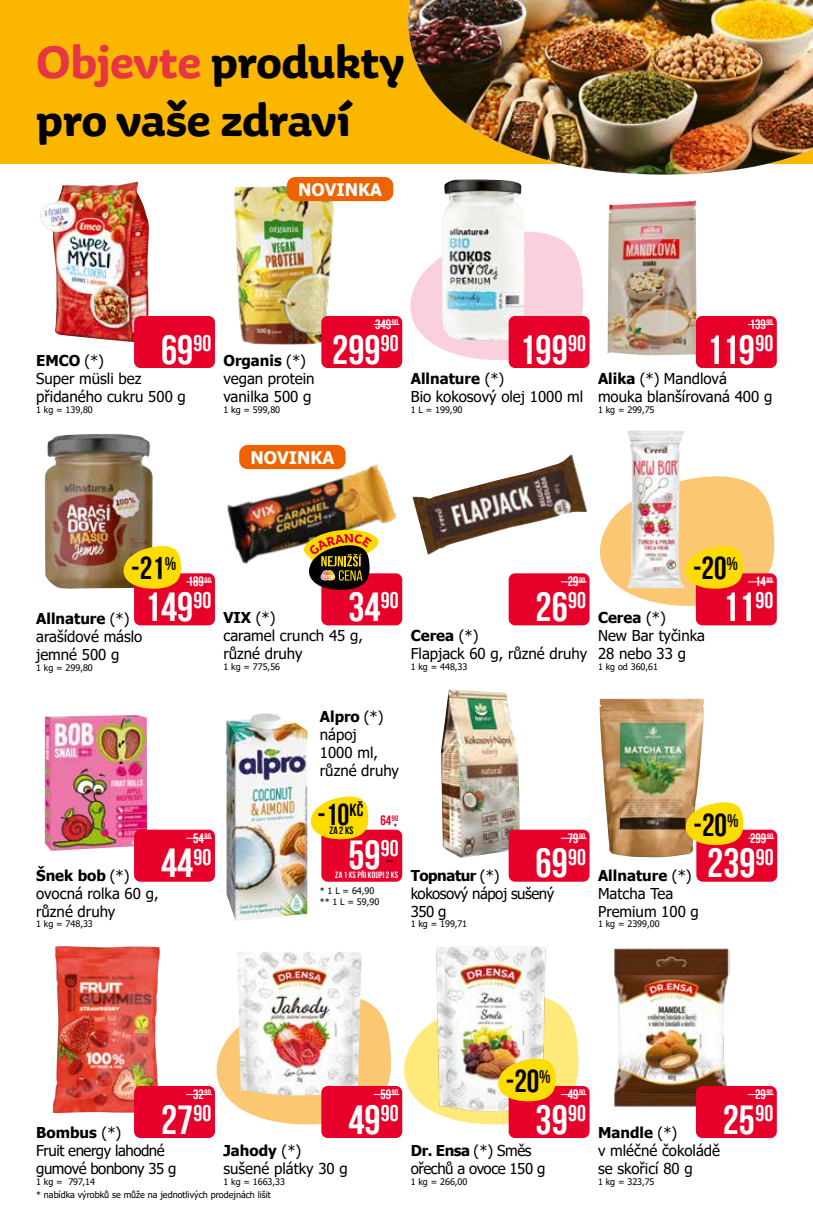
<style>
.page{position:relative;width:813px;height:1221px;background:#fff}
.page>*{position:absolute;margin:0;border:0;box-sizing:border-box;transform-origin:0 0}
.t1{font:700 48px/57.6px "Aniuk";color:#000}
.t2{font:40.5px "Bebas Neue";color:#fff}
.t3{font:31.5px "Bebas Neue";color:#000}
.t4{font:30px "Bebas Neue";color:#000}
.t5{font:18.3px "Bebas Neue";color:#000}
.t6{font:700 17.25px "Tahoma";color:#fff}
.t7{font:15px/18px "Tahoma";color:#000}
.t8{font:15px/18px "Tahoma";letter-spacing:-.03em;color:#000}
.t9{font:13.5px "Bebas Neue";color:#fff}
.t10{font:13.5px "Bebas Neue";color:#e7002a}
.t11{font:10.5px "Bebas Neue";color:#000}
.t12{font:9px/10.8px "Tahoma";color:#000}
.t13{font:9px "Bebas Neue";letter-spacing:.02em;color:#fff}
.t14{font:7.8px "Bebas Neue";color:#fff}
.t15{font:7.2px "Tahoma";color:#000}
.s1{color:#e63543}
.s2{font-weight:700}
</style>
<div class="page">
<div style="left:0;top:0;width:812px;height:164px;background:#fbb600"></div>
<img style="left:408px;top:0;width:404px;height:175px">
<svg style="left:410px;top:231px;width:173px;height:129px"></svg>
<img style="left:40px;top:181px;width:109px;height:161px">
<img style="left:441px;top:179px;width:84px;height:161px">
<img style="left:607px;top:200px;width:89px;height:155px">
<img style="left:227px;top:459px;width:170px;height:105px">
<img style="left:412px;top:454px;width:175px;height:101px">
<img style="left:627px;top:430px;width:57px;height:42px">
<img style="left:45px;top:434px;width:108px;height:155px">
<img style="left:45px;top:715px;width:102px;height:135px">
<img style="left:225px;top:713px;width:82px;height:207px">
<img style="left:441px;top:689px;width:78px;height:168px">
<img style="left:599px;top:698px;width:104px;height:159px">
<img style="left:53px;top:946px;width:107px;height:166px">
<img style="left:237px;top:952px;width:124px;height:38px">
<img style="left:614px;top:948px;width:115px;height:159px">
<img style="left:436px;top:947px;width:110px;height:43px">
<img style="left:234px;top:186px;width:100px;height:158px">
<div style="left:321px;top:316px;width:81px;height:52px;background:#e7002a;border-radius:6px"></div>
<svg style="left:373px;top:324px;width:26px;height:1px"></svg>
<div style="left:321px;top:573px;width:81px;height:52px;background:#e7002a;border-radius:6px"></div>
<svg style="left:302px;top:526px;width:87px;height:64px"></svg>
<div style="left:134px;top:316px;width:81px;height:52px;background:#e7002a;border-radius:6px"></div>
<div style="left:508px;top:316px;width:81px;height:52px;background:#e7002a;border-radius:6px"></div>
<div style="left:695px;top:316px;width:81px;height:52px;background:#e7002a;border-radius:6px"></div>
<svg style="left:748px;top:324px;width:25px;height:1px"></svg>
<div style="left:508px;top:573px;width:81px;height:52px;background:#e7002a;border-radius:6px"></div>
<svg style="left:560px;top:581px;width:26px;height:1px"></svg>
<div style="left:695px;top:573px;width:81px;height:52px;background:#e7002a;border-radius:6px"></div>
<svg style="left:600px;top:472px;width:175px;height:134px"></svg>
<div style="left:134px;top:573px;width:81px;height:52px;background:#e7002a;border-radius:6px"></div>
<svg style="left:122px;top:544px;width:90px;height:45px"></svg>
<div style="left:134px;top:829px;width:81px;height:52px;background:#e7002a;border-radius:6px"></div>
<svg style="left:186px;top:837px;width:26px;height:1px"></svg>
<div style="left:321px;top:829px;width:81px;height:52px;background:#e7002a;border-radius:6px"></div>
<svg style="left:310px;top:796px;width:58px;height:43px"></svg>
<div style="left:508px;top:829px;width:81px;height:52px;background:#e7002a;border-radius:6px"></div>
<svg style="left:561px;top:837px;width:25px;height:1px"></svg>
<div style="left:696px;top:829px;width:80px;height:52px;background:#e7002a;border-radius:6px"></div>
<svg style="left:684px;top:800px;width:89px;height:45px"></svg>
<div style="left:134px;top:1085px;width:81px;height:52px;background:#e7002a;border-radius:6px"></div>
<div style="left:695px;top:1085px;width:81px;height:52px;background:#e7002a;border-radius:6px"></div>
<svg style="left:748px;top:1094px;width:25px;height:1px"></svg>
<div style="left:508px;top:1085px;width:81px;height:52px;background:#e7002a;border-radius:6px"></div>
<div style="left:321px;top:1085px;width:81px;height:52px;background:#e7002a;border-radius:6px"></div>
<svg style="left:186px;top:990px;width:400px;height:134px"></svg>
<div style="left:287px;top:177px;width:106px;height:24px;background:#ee6300;border-radius:9px"></div>
<div style="left:239px;top:445px;width:106px;height:24px;background:#ee6300;border-radius:9px"></div>
<h1 class="t1" style="left:36px;top:33px;width:370px"><span class="s1">Objevte</span> produkty pro vaše zdraví</h1>
<p class="t6" style="left:298px;top:177px;width:85px">NOVINKA</p>
<p class="t9" style="left:375px;top:317px;width:24px">349 <sup>90</sup></p>
<p class="t9" style="left:749px;top:317px;width:24px">139 <sup>90</sup></p>
<h2 class="t2" style="left:161px;top:327px;width:52px">69<sup>90</sup></h2>
<h2 class="t2" style="left:519px;top:327px;width:68px">199<sup>90</sup></h2>
<h2 class="t2" style="left:706px;top:327px;width:68px">119<sup>90</sup></h2>
<h2 class="t2" style="left:332px;top:327px;width:68px">299<sup>90</sup></h2>
<p class="t7" style="left:36px;top:352px;width:151px"><span class="s2">EMCO</span> (*)<br>Super müsli bez přidaného cukru 500 g</p>
<p class="t12" style="left:36px;top:404px;width:58px">1 kg = 139,80</p>
<p class="t7" style="left:223px;top:352px;width:92px"><span class="s2">Organis</span> (*) vegan protein vanilka 500 g</p>
<p class="t12" style="left:223px;top:404px;width:58px">1 kg = 599,80</p>
<p class="t7" style="left:597px;top:370px;width:176px"><span class="s2">Alika</span> (*) Mandlová mouka blanšírovaná 400 g</p>
<p class="t12" style="left:597px;top:404px;width:58px">1 kg = 299,75</p>
<p class="t7" style="left:410px;top:370px;width:174px"><span class="s2">Allnature</span> (*)<br>Bio kokosový olej 1000 ml</p>
<p class="t12" style="left:410px;top:404px;width:53px">1 L = 199,90</p>
<p class="t6" style="left:250px;top:445px;width:85px">NOVINKA</p>
<h3 class="t3" style="left:131px;top:551px;width:35px">-21</h3>
<p class="t5" style="left:165px;top:554px;width:13px">%</p>
<p class="t9" style="left:188px;top:574px;width:18px">189</p>
<p class="t14" style="left:204px;top:575px;width:8px">90</p>
<p class="t9" style="left:567px;top:574px;width:19px">29 <sup>90</sup></p>
<h3 class="t3" style="left:692px;top:551px;width:35px">-20</h3>
<p class="t5" style="left:726px;top:554px;width:13px">%</p>
<p class="t9" style="left:754px;top:574px;width:12px">14</p>
<p class="t14" style="left:766px;top:575px;width:8px">90</p>
<h2 class="t2" style="left:145px;top:585px;width:68px">149<sup>90</sup></h2>
<p class="t7" style="left:36px;top:610px;width:108px"><span class="s2">Allnature</span> (*) arašídové máslo jemné 500 g</p>
<p class="t12" style="left:36px;top:662px;width:58px">1 kg = 299,80</p>
<h2 class="t2" style="left:348px;top:585px;width:52px">34<sup>90</sup></h2>
<p class="t7" style="left:223px;top:609px;width:141px"><span class="s2">VIX</span> (*)<br>caramel crunch 45 g, různé druhy</p>
<p class="t12" style="left:223px;top:662px;width:58px">1 kg = 775,56</p>
<h2 class="t2" style="left:535px;top:585px;width:52px">26<sup>90</sup></h2>
<p class="t7" style="left:410px;top:627px;width:178px"><span class="s2">Cerea</span> (*)<br>Flapjack 60 g, různé druhy</p>
<p class="t12" style="left:410px;top:662px;width:58px">1 kg = 448,33</p>
<p class="t7" style="left:597px;top:609px;width:109px"><span class="s2">Cerea</span> (*)<br>New Bar tyčinka<br>28 nebo 33 g</p>
<p class="t12" style="left:597px;top:662px;width:61px">1 kg od 360,61</p>
<h2 class="t2" style="left:722px;top:585px;width:52px">11<sup>90</sup></h2>
<p class="t7" style="left:320px;top:708px;width:81px"><span class="s2">Alpro</span> (*) nápoj<br>1000 ml, různé druhy</p>
<p class="t9" style="left:193px;top:830px;width:19px">54 <sup>90</sup></p>
<h2 class="t2" style="left:161px;top:841px;width:52px">44<sup>90</sup></h2>
<p class="t7" style="left:36px;top:867px;width:124px"><span class="s2">Šnek bob</span> (*) ovocná rolka 60 g, různé druhy</p>
<p class="t12" style="left:36px;top:919px;width:58px">1 kg = 748,33</p>
<h3 class="t4" style="left:317px;top:797px;width:47px">-10<sup>KČ</sup></h3>
<p class="t10" style="left:380px;top:813px;width:19px">64 <sup>90</sup></p>
<p class="t15" style="left:393px;top:821px;width:5px">*</p>
<p class="t15" style="left:385px;top:857px;width:9px">**</p>
<h2 class="t2" style="left:535px;top:841px;width:52px">69<sup>90</sup></h2>
<p class="t11" style="left:329px;top:824px;width:25px">ZA 2 KS</p>
<p class="t9" style="left:567px;top:830px;width:19px">79 <sup>90</sup></p>
<h2 class="t2" style="left:348px;top:832px;width:52px">59<sup>90</sup></h2>
<p class="t13" style="left:335px;top:870px;width:64px">ZA 1 KS PŘI KOUPI 2 KS</p>
<p class="t8" style="left:410px;top:867px;width:145px"><span class="s2">Topnatur</span> (*) kokosový nápoj sušený<br>350 g</p>
<p class="t12" style="left:410px;top:919px;width:58px">1 kg = 199,71</p>
<p class="t12" style="left:320px;top:885px;width:61px">* 1 L = 64,90 ** 1 L = 59,90</p>
<h3 class="t3" style="left:693px;top:807px;width:35px">-20</h3>
<p class="t5" style="left:726px;top:810px;width:13px">%</p>
<p class="t9" style="left:749px;top:830px;width:18px">299</p>
<p class="t14" style="left:766px;top:831px;width:8px">90</p>
<p class="t7" style="left:597px;top:867px;width:102px"><span class="s2">Allnature</span> (*)<br>Matcha Tea<br>Premium 100 g</p>
<p class="t12" style="left:597px;top:919px;width:63px">1 kg = 2399,00</p>
<h2 class="t2" style="left:707px;top:841px;width:68px">239<sup>90</sup></h2>
<p class="t9" style="left:193px;top:1086px;width:19px">32 <sup>90</sup></p>
<p class="t9" style="left:380px;top:1086px;width:19px">59 <sup>90</sup></p>
<h3 class="t3" style="left:505px;top:1063px;width:35px">-20</h3>
<p class="t5" style="left:539px;top:1066px;width:13px">%</p>
<p class="t9" style="left:567px;top:1086px;width:12px">49</p>
<p class="t14" style="left:579px;top:1088px;width:8px">90</p>
<p class="t9" style="left:754px;top:1086px;width:19px">29 <sup>90</sup></p>
<h2 class="t2" style="left:161px;top:1097px;width:52px">27<sup>90</sup></h2>
<p class="t8" style="left:36px;top:1124px;width:142px"><span class="s2">Bombus</span> (*)<br>Fruit energy lahodné gumové bonbony 35 g</p>
<p class="t12" style="left:36px;top:1176px;width:60px">1 kg = 797,14</p>
<h2 class="t2" style="left:348px;top:1097px;width:52px">49<sup>90</sup></h2>
<p class="t7" style="left:223px;top:1142px;width:126px"><span class="s2">Jahody</span> (*) sušené plátky 30 g</p>
<p class="t12" style="left:223px;top:1176px;width:63px">1 kg = 1663,33</p>
<h2 class="t2" style="left:535px;top:1097px;width:52px">39<sup>90</sup></h2>
<p class="t8" style="left:410px;top:1142px;width:136px"><span class="s2">Dr. Ensa</span> (*) Směs ořechů a ovoce 150 g</p>
<p class="t12" style="left:410px;top:1176px;width:58px">1 kg = 266,00</p>
<h2 class="t2" style="left:722px;top:1097px;width:52px">25<sup>90</sup></h2>
<p class="t7" style="left:597px;top:1124px;width:123px"><span class="s2">Mandle</span> (*)<br>v mléčné čokoládě se skořicí 80 g</p>
<p class="t12" style="left:597px;top:1176px;width:58px">1 kg = 323,75</p>
<p class="t12" style="left:36px;top:1190px;width:236px">* nabídka výrobků se může na jednotlivých prodejnách lišit</p>
</div>
